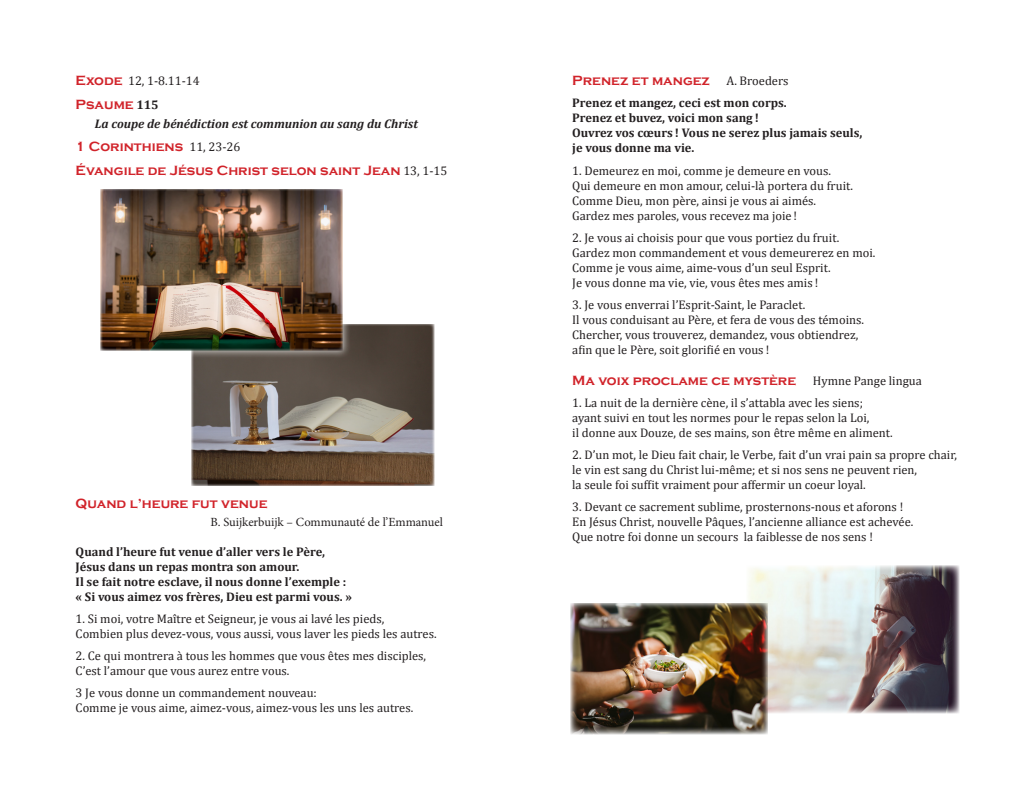
<style>
.page{position:relative;width:1035px;height:810px;background:#fff}
.page>*{position:absolute;margin:0;border:0;box-sizing:border-box;transform-origin:0 0}
.t1{font:700 13.75px "Copperplate Gothic";color:#d1232a}
.t2{font:12.5px "Cambria";color:#231f20}
.t3{font:700 12.5px "Cambria";color:#231f20}
.t4{font:italic 700 12.5px "Cambria";color:#231f20}
.t5{font:12.5px "Minion Pro";letter-spacing:-.005em;color:#231f20}
.s1{font-family:"Copperplate Gothic";font-weight:700;font-size:13.75px;color:#d1232a}
.s2{font-family:"Cambria";font-size:12.5px;color:#231f20}
.s3{font-family:"Cambria";font-weight:400;font-size:12.5px;color:#231f20}
</style>
<div class="page">
<img style="left:192px;top:324px;width:242px;height:162px">
<div style="left:92px;top:181px;width:259px;height:178px;background:#fff;opacity:.75"></div>
<img style="left:100px;top:189px;width:243px;height:162px">
<img style="left:748px;top:566px;width:211px;height:147px">
<img style="left:571px;top:603px;width:197px;height:131px">
<p class="t2" style="left:76px;top:74px;width:126px"><span class="s1">Exode</span> 12, 1-8.11-14</p>
<p class="t1" style="left:76px;top:97px;width:85px">Psaume <span class="s2">115</span></p>
<p class="t4" style="left:95px;top:114px;width:324px">La coupe de bénédiction est communion au sang du Christ</p>
<p class="t1" style="left:76px;top:139px;width:166px">1 Corinthiens <span class="s3">11, 23-26</span></p>
<p class="t1" style="left:76px;top:163px;width:373px">Évangile de Jésus Christ selon saint Jean <span class="s3">13, 1-15</span></p>
<p class="t1" style="left:76px;top:496px;width:193px">Quand l’heure fut venue</p>
<p class="t5" style="left:211px;top:513px;width:234px">B. Suijkerbuijk – Communauté de l’Emmanuel</p>
<p class="t3" style="left:76px;top:543px;width:251px">Quand l’heure fut venue d’aller vers le Père,</p>
<p class="t3" style="left:76px;top:558px;width:225px">Jésus dans un repas montra son amour.</p>
<p class="t3" style="left:76px;top:573px;width:272px">Il se fait notre esclave, il nous donne l’exemple :</p>
<p class="t3" style="left:76px;top:588px;width:278px">« Si vous aimez vos frères, Dieu est parmi vous. »</p>
<p class="t2" style="left:76px;top:611px;width:310px">1. Si moi, votre Maître et Seigneur, je vous ai lavé les pieds,</p>
<p class="t2" style="left:76px;top:626px;width:362px">Combien plus devez-vous, vous aussi, vous laver les pieds les autres.</p>
<p class="t2" style="left:76px;top:648px;width:352px">2. Ce qui montrera à tous les hommes que vous êtes mes disciples,</p>
<p class="t2" style="left:76px;top:663px;width:215px">C’est l’amour que vous aurez entre vous.</p>
<p class="t2" style="left:76px;top:685px;width:243px">3 Je vous donne un commandement nouveau:</p>
<p class="t2" style="left:76px;top:700px;width:339px">Comme je vous aime, aimez-vous, aimez-vous les uns les autres.</p>
<p class="t1" style="left:572px;top:73px;width:139px">Prenez et mangez</p>
<p class="t2" style="left:727px;top:74px;width:64px">A. Broeders</p>
<p class="t3" style="left:572px;top:94px;width:216px">Prenez et mangez, ceci est mon corps.</p>
<p class="t3" style="left:572px;top:109px;width:188px">Prenez et buvez, voici mon sang !</p>
<p class="t3" style="left:572px;top:124px;width:292px">Ouvrez vos cœurs ! Vous ne serez plus jamais seuls,</p>
<p class="t3" style="left:572px;top:139px;width:124px">je vous donne ma vie.</p>
<p class="t2" style="left:572px;top:163px;width:260px">1. Demeurez en moi, comme je demeure en vous.</p>
<p class="t2" style="left:572px;top:178px;width:282px">Qui demeure en mon amour, celui-là portera du fruit.</p>
<p class="t2" style="left:572px;top:193px;width:245px">Comme Dieu, mon père, ainsi je vous ai aimés.</p>
<p class="t2" style="left:572px;top:208px;width:226px">Gardez mes paroles, vous recevez ma joie !</p>
<p class="t2" style="left:572px;top:230px;width:269px">2. Je vous ai choisis pour que vous portiez du fruit.</p>
<p class="t2" style="left:572px;top:245px;width:305px">Gardez mon commandement et vous demeurerez en moi.</p>
<p class="t2" style="left:572px;top:260px;width:260px">Comme je vous aime, aime-vous d’un seul Esprit.</p>
<p class="t2" style="left:572px;top:275px;width:248px">Je vous donne ma vie, vie, vous êtes mes amis !</p>
<p class="t2" style="left:572px;top:297px;width:235px">3. Je vous enverrai l’Esprit-Saint, le Paraclet.</p>
<p class="t2" style="left:572px;top:312px;width:293px">Il vous conduisant au Père, et fera de vous des témoins.</p>
<p class="t2" style="left:572px;top:327px;width:288px">Chercher, vous trouverez, demandez, vous obtiendrez,</p>
<p class="t2" style="left:572px;top:342px;width:199px">afin que le Père, soit glorifié en vous !</p>
<p class="t1" style="left:572px;top:373px;width:226px">Ma voix proclame ce mystère</p>
<p class="t2" style="left:813px;top:374px;width:111px">Hymne Pange lingua</p>
<p class="t2" style="left:572px;top:396px;width:292px">1. La nuit de la dernière cène, il s’attabla avec les siens;</p>
<p class="t2" style="left:572px;top:411px;width:299px">ayant suivi en tout les normes pour le repas selon la Loi,</p>
<p class="t2" style="left:572px;top:426px;width:322px">il donne aux Douze, de ses mains, son être même en aliment.</p>
<p class="t2" style="left:572px;top:448px;width:386px">2. D’un mot, le Dieu fait chair, le Verbe, fait d’un vrai pain sa propre chair,</p>
<p class="t2" style="left:572px;top:463px;width:346px">le vin est sang du Christ lui-même; et si nos sens ne peuvent rien,</p>
<p class="t2" style="left:572px;top:478px;width:295px">la seule foi suffit vraiment pour affermir un coeur loyal.</p>
<p class="t2" style="left:572px;top:500px;width:333px">3. Devant ce sacrement sublime, prosternons-nous et aforons !</p>
<p class="t2" style="left:572px;top:515px;width:343px">En Jésus Christ, nouvelle Pâques, l’ancienne alliance est achevée.</p>
<p class="t2" style="left:572px;top:530px;width:302px">Que notre foi donne un secours la faiblesse de nos sens !</p>
</div>
